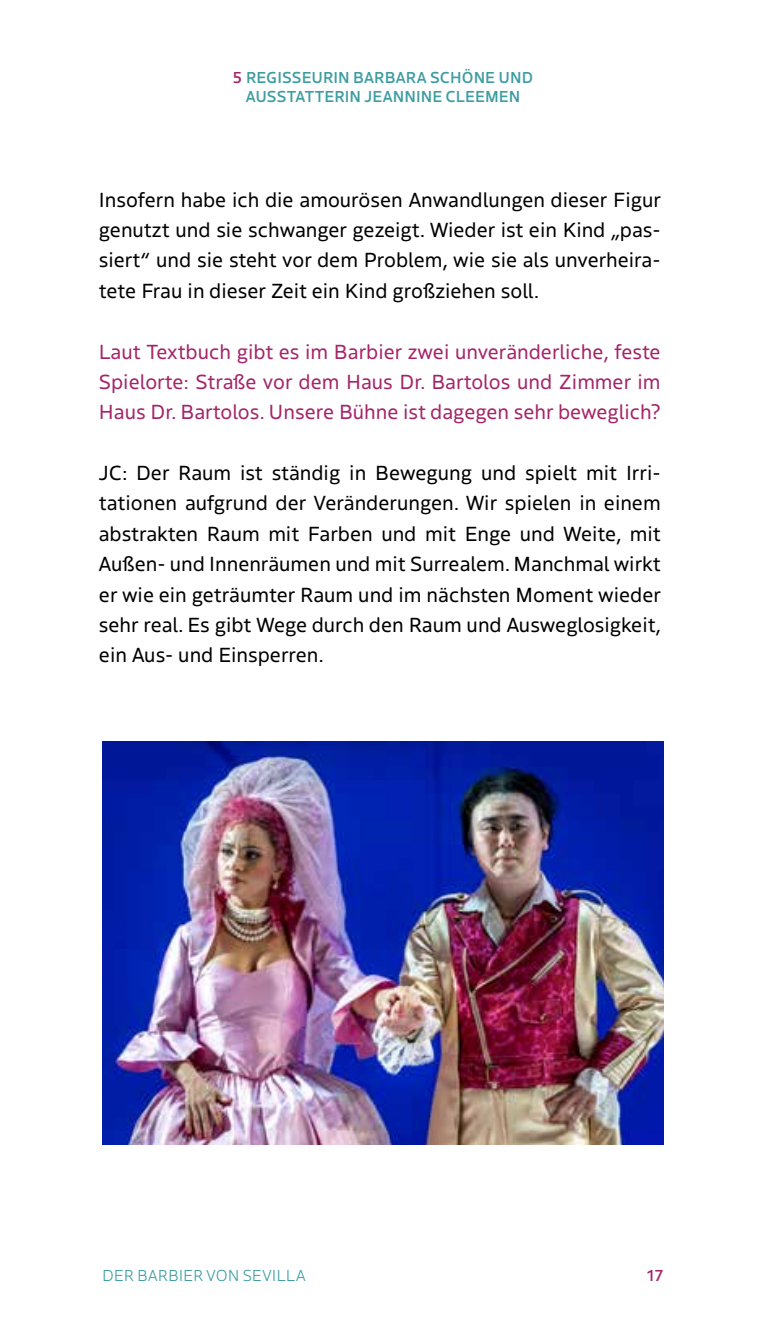
<style>
.page{position:relative;width:766px;height:1340px;background:#fff}
.page>*{position:absolute;margin:0;border:0;box-sizing:border-box;transform-origin:0 0}
.t1{font:20.25px/30.4px "Boreal";color:#000;text-align:justify}
.t2{font:20.25px/30.4px "Boreal";color:#a42569;text-align:justify}
.t3{font:500 15.75px/18.9px "Boreal";letter-spacing:.005em;color:#3e9da2;text-align:center}
.t4{font:300 15.75px "Boreal";color:#3e9da2}
.t5{font:500 15.75px "Boreal";color:#a42569}
.s1{color:#a42569}
</style>
<div class="page">
<img style="left:102px;top:741px;width:561px;height:403px">
<p class="t3" style="left:233px;top:67px;width:301px"><span class="s1">5</span> REGISSEURIN BARBARA SCHÖNE UND<br>AUSSTATTERIN JEANNINE CLEEMEN</p>
<p class="t1" style="left:99px;top:182px;width:563px">Insofern habe ich die amourösen Anwandlungen dieser Figur genutzt und sie schwanger gezeigt. Wieder ist ein Kind „pas&shy;siert“ und sie steht vor dem Problem, wie sie als unverheira&shy;tete Frau in dieser Zeit ein Kind großziehen soll.</p>
<p class="t2" style="left:99px;top:334px;width:563px">Laut Textbuch gibt es im Barbier zwei unveränderliche, feste Spielorte: Straße vor dem Haus Dr. Bartolos und Zimmer im Haus Dr. Bartolos. Unsere Bühne ist dagegen sehr beweglich?</p>
<p class="t1" style="left:99px;top:456px;width:563px">JC: Der Raum ist ständig in Bewegung und spielt mit Irri&shy;tationen aufgrund der Veränderungen. Wir spielen in einem abstrakten Raum mit Farben und mit Enge und Weite, mit Außen- und Innenräumen und mit Surrealem. Manchmal wirkt er wie ein geträumter Raum und im nächsten Moment wieder sehr real. Es gibt Wege durch den Raum und Ausweglosigkeit, ein Aus- und Einsperren.</p>
<p class="t4" style="left:102px;top:1262px;width:205px">DER BARBIER VON SEVILLA</p>
<p class="t5" style="left:646px;top:1262px;width:19px">17</p>
</div>
